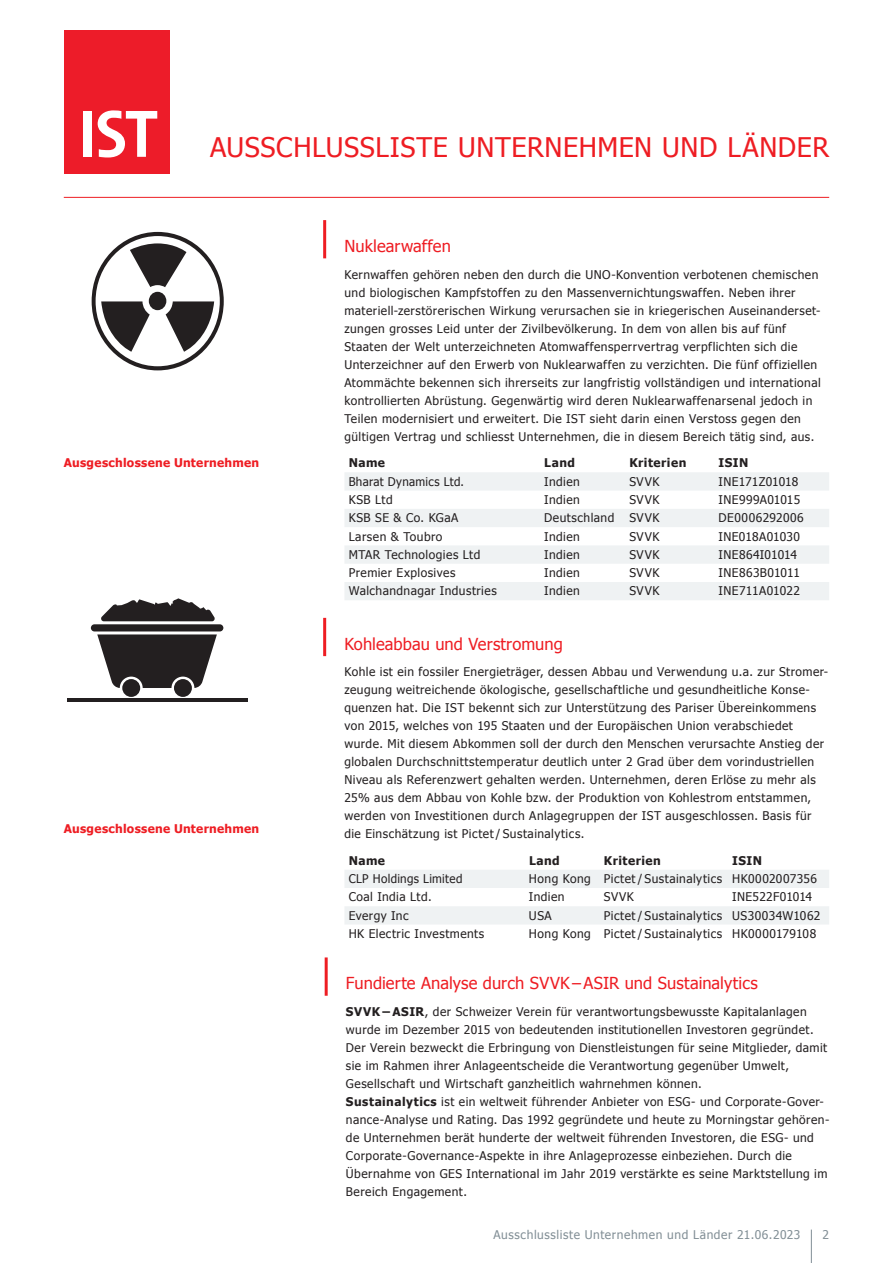
<style>
.page{position:relative;width:893px;height:1263px;background:#fff}
.page>*{position:absolute;margin:0;border:0;box-sizing:border-box;transform-origin:0 0}
.t1{font:27px "Tahoma";letter-spacing:.02em;color:#ee1d23}
.t2{font:16.5px "Tahoma";letter-spacing:.005em;color:#ee1d23}
.t3{font:12px/18px "Tahoma";letter-spacing:.04em;color:#231f20}
.t4{font:700 12px "Tahoma";letter-spacing:.025em;color:#ee1d23}
.t5{font:12px "Tahoma";letter-spacing:.05em;color:#828f96}
.t6{font:700 12px "Tahoma";letter-spacing:.04em;color:#231f20}
.t7{font:12px "Tahoma";letter-spacing:.02em;color:#231f20}
.t8{font:12px "Tahoma";letter-spacing:.01em;color:#231f20}
.s1{font-weight:700}
</style>
<div class="page">
<div style="left:65px;top:31px;width:105px;height:143px;background:#ed1c29"></div>
<div style="left:83px;top:111px;width:9px;height:46px;background:#fff"></div>
<svg style="left:98px;top:110px;width:59px;height:47px"></svg>
<hr style="left:64px;top:197px;width:765px;height:1px;background:#ee1d23">
<hr style="left:811px;top:1229px;width:1px;height:34px;background:#828f96">
<hr style="left:325px;top:957px;width:3px;height:39px;background:#ee1d23">
<hr style="left:323px;top:220px;width:3px;height:38px;background:#ee1d23">
<svg style="left:345px;top:472px;width:484px;height:128px;fill:#eff2f3"></svg>
<svg style="left:92px;top:232px;width:132px;height:138px"></svg>
<hr style="left:323px;top:618px;width:3px;height:38px;background:#ee1d23">
<svg style="left:345px;top:870px;width:484px;height:54px"></svg>
<div style="left:91px;top:624px;width:132px;height:7px;background:#231f20;border-radius:4px"></div>
<div style="left:122px;top:679px;width:18px;height:18px;background:#231f20;border-radius:50%"></div>
<svg style="left:97px;top:634px;width:120px;height:54px"></svg>
<div style="left:174px;top:679px;width:18px;height:18px;background:#231f20;border-radius:50%"></div>
<hr style="left:67px;top:699px;width:181px;height:3px;background:#231f20">
<svg style="left:101px;top:598px;width:114px;height:23px"></svg>
<h1 class="t1" style="left:210px;top:129px;width:620px">AUSSCHLUSSLISTE UNTERNEHMEN UND LÄNDER</h1>
<p class="t4" style="left:64px;top:455px;width:197px">Ausgeschlossene Unternehmen</p>
<p class="t4" style="left:64px;top:820px;width:197px">Ausgeschlossene Unternehmen</p>
<h2 class="t2" style="left:344px;top:235px;width:108px">Nuklearwaffen</h2>
<p class="t3" style="left:344px;top:265px;width:478px">Kernwaffen gehören neben den durch die UNO-Konvention verbotenen chemischen und biologischen Kampfstoffen zu den Massenvernichtungswaffen. Neben ihrer materiell-zerstörerischen Wirkung verursachen sie in kriegerischen Auseinanderset&shy;zungen grosses Leid unter der Zivilbevölkerung. In dem von allen bis auf fünf Staaten der Welt unterzeichneten Atomwaffensperrvertrag verpflichten sich die Unterzeichner auf den Erwerb von Nuklearwaffen zu verzichten. Die fünf offiziellen Atommächte bekennen sich ihrerseits zur langfristig vollständigen und international kontrollierten Abrüstung. Gegenwärtig wird deren Nuklearwaffenarsenal jedoch in Teilen modernisiert und erweitert. Die IST sieht darin einen Verstoss gegen den gültigen Vertrag und schliesst Unternehmen, die in diesem Bereich tätig sind, aus.</p>
<p class="t6" style="left:349px;top:455px;width:38px">Name</p>
<p class="t6" style="left:544px;top:455px;width:32px">Land</p>
<p class="t6" style="left:629px;top:455px;width:59px">Kriterien</p>
<p class="t6" style="left:719px;top:455px;width:31px">ISIN</p>
<p class="t3" style="left:349px;top:472px;width:117px">Bharat Dynamics Ltd.</p>
<p class="t3" style="left:544px;top:472px;width:37px">Indien</p>
<p class="t3" style="left:629px;top:472px;width:32px">SVVK</p>
<p class="t8" style="left:719px;top:473px;width:81px">INE171Z01018</p>
<p class="t3" style="left:349px;top:490px;width:46px">KSB Ltd</p>
<p class="t3" style="left:544px;top:490px;width:37px">Indien</p>
<p class="t3" style="left:629px;top:490px;width:32px">SVVK</p>
<p class="t3" style="left:719px;top:490px;width:83px">INE999A01015</p>
<p class="t3" style="left:349px;top:508px;width:111px">KSB SE &amp; Co. KGaA</p>
<p class="t3" style="left:544px;top:508px;width:72px">Deutschland</p>
<p class="t3" style="left:629px;top:508px;width:32px">SVVK</p>
<p class="t3" style="left:719px;top:508px;width:87px">DE0006292006</p>
<p class="t3" style="left:349px;top:527px;width:95px">Larsen &amp; Toubro</p>
<p class="t3" style="left:544px;top:527px;width:37px">Indien</p>
<p class="t3" style="left:629px;top:527px;width:32px">SVVK</p>
<p class="t3" style="left:719px;top:527px;width:83px">INE018A01030</p>
<p class="t3" style="left:349px;top:545px;width:133px">MTAR Technologies Ltd</p>
<p class="t3" style="left:544px;top:545px;width:37px">Indien</p>
<p class="t3" style="left:629px;top:545px;width:32px">SVVK</p>
<p class="t7" style="left:719px;top:546px;width:80px">INE864I01014</p>
<p class="t3" style="left:349px;top:563px;width:108px">Premier Explosives</p>
<p class="t3" style="left:544px;top:563px;width:37px">Indien</p>
<p class="t3" style="left:629px;top:563px;width:32px">SVVK</p>
<p class="t3" style="left:719px;top:563px;width:83px">INE863B01011</p>
<p class="t3" style="left:349px;top:581px;width:150px">Walchandnagar Industries</p>
<p class="t3" style="left:544px;top:581px;width:37px">Indien</p>
<p class="t3" style="left:629px;top:581px;width:32px">SVVK</p>
<p class="t3" style="left:719px;top:581px;width:83px">INE711A01022</p>
<h2 class="t2" style="left:344px;top:632px;width:220px">Kohleabbau und Verstromung</h2>
<p class="t3" style="left:344px;top:662px;width:485px">Kohle ist ein fossiler Energieträger, dessen Abbau und Verwendung u.a. zur Stromer&shy;zeugung weitreichende ökologische, gesellschaftliche und gesundheitliche Konse&shy;quenzen hat. Die IST bekennt sich zur Unterstützung des Pariser Übereinkommens von 2015, welches von 195 Staaten und der Europäischen Union verabschiedet wurde. Mit diesem Abkommen soll der durch den Menschen verursachte Anstieg der globalen Durchschnittstemperatur deutlich unter 2 Grad über dem vorindustriellen Niveau als Referenzwert gehalten werden. Unternehmen, deren Erlöse zu mehr als 25% aus dem Abbau von Kohle bzw. der Produktion von Kohlestrom entstammen, werden von Investitionen durch Anlagegruppen der IST ausgeschlossen. Basis für die Einschätzung ist Pictet/ Sustainalytics.</p>
<p class="t6" style="left:349px;top:852px;width:38px">Name</p>
<p class="t6" style="left:529px;top:852px;width:32px">Land</p>
<p class="t6" style="left:604px;top:852px;width:59px">Kriterien</p>
<p class="t6" style="left:732px;top:852px;width:31px">ISIN</p>
<p class="t3" style="left:349px;top:869px;width:115px">CLP Holdings Limited</p>
<p class="t3" style="left:529px;top:869px;width:289px">Hong Kong Pictet/ Sustainalytics HK0002007356</p>
<p class="t3" style="left:349px;top:887px;width:84px">Coal India Ltd.</p>
<p class="t3" style="left:529px;top:887px;width:37px">Indien</p>
<p class="t3" style="left:604px;top:887px;width:32px">SVVK</p>
<p class="t7" style="left:732px;top:889px;width:81px">INE522F01014</p>
<p class="t3" style="left:349px;top:906px;width:61px">Evergy Inc</p>
<p class="t3" style="left:529px;top:906px;width:24px">USA</p>
<p class="t3" style="left:604px;top:906px;width:218px">Pictet/ Sustainalytics US30034W1062</p>
<p class="t3" style="left:349px;top:924px;width:137px">HK Electric Investments</p>
<p class="t3" style="left:529px;top:924px;width:289px">Hong Kong Pictet/ Sustainalytics HK0000179108</p>
<h2 class="t2" style="left:346px;top:972px;width:413px">Fundierte Analyse durch SVVK–ASIR und Sustainalytics</h2>
<p class="t3" style="left:346px;top:1002px;width:485px"><span class="s1">SVVK – ASIR</span>, der Schweizer Verein für verantwortungsbewusste Kapitalanlagen wurde im Dezember 2015 von bedeutenden institutionellen Investoren gegründet.<br>Der Verein bezweckt die Erbringung von Dienstleistungen für seine Mitglieder, damit sie im Rahmen ihrer Anlageentscheide die Verantwortung gegenüber Umwelt, Gesellschaft und Wirtschaft ganzheitlich wahrnehmen können.<br><span class="s1">Sustainalytics</span> ist ein weltweit führender Anbieter von ESG- und Corporate-Gover&shy;nance-Analyse und Rating. Das 1992 gegründete und heute zu Morningstar gehören&shy;de Unternehmen berät hunderte der weltweit führenden Investoren, die ESG- und Corporate-Governance-Aspekte in ihre Anlageprozesse einbeziehen. Durch die Übernahme von GES International im Jahr 2019 verstärkte es seine Marktstellung im Bereich Engagement.</p>
<p class="t5" style="left:493px;top:1227px;width:308px">Ausschlussliste Unternehmen und Länder 21.06.2023</p>
<p class="t5" style="left:823px;top:1227px;width:8px">2</p>
</div>
